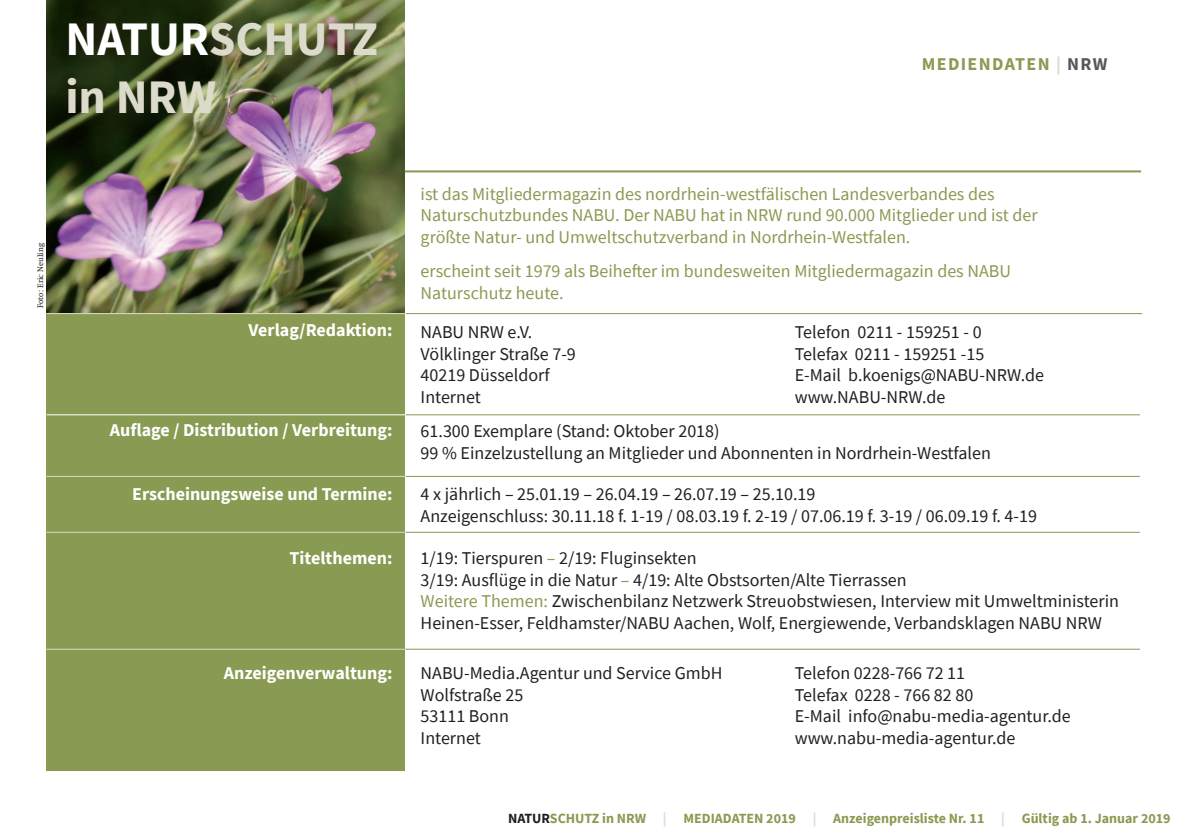
<style>
.page{position:relative;width:1191px;height:840px;background:#fff}
.page>*{position:absolute;margin:0;border:0;box-sizing:border-box;transform-origin:0 0}
.t1{font:700 48px/57.6px "Source Sans Pro";color:#dcdbcb}
.t2{font:18px/21.6px "Source Sans Pro";color:#231f20}
.t3{font:18px/21.6px "Source Sans Pro";color:#8a9a52}
.t4{font:700 18px "Source Sans Pro";color:#fff}
.t5{font:700 18px "Source Sans Pro";letter-spacing:.075em;color:#8a9a52}
.t6{font:700 14px "Source Sans Pro";color:#8a9a52}
.t7{font:8px "Swift Com";color:#231f20}
.s1{color:#fff}
.s2{color:#dcdbcb}
.s3{color:#57585a}
.s4{color:#899a52}
.s5{color:#231f20}
</style>
<div class="page">
<img style="left:46px;top:0;width:359px;height:313px">
<div style="left:46px;top:313px;width:359px;height:457px;background:#899a52"></div>
<hr style="left:405px;top:170px;width:736px;height:2px;background:#8a9a52">
<hr style="left:406px;top:313px;width:736px;height:1px;background:#8a9a52">
<hr style="left:404px;top:414px;width:736px;height:1px;background:#8a9a52">
<hr style="left:46px;top:313px;width:360px;height:1px;background:#dcdbcb">
<hr style="left:46px;top:414px;width:360px;height:1px;background:#fff">
<hr style="left:404px;top:475px;width:736px;height:1px;background:#8a9a52">
<hr style="left:46px;top:475px;width:360px;height:1px;background:#dcdbcb">
<hr style="left:404px;top:531px;width:736px;height:1px;background:#8a9a52">
<hr style="left:46px;top:531px;width:360px;height:1px;background:#dcdbcb">
<hr style="left:404px;top:648px;width:736px;height:1px;background:#8a9a52">
<hr style="left:46px;top:648px;width:360px;height:1px;background:#dcdbcb">
<h1 class="t1" style="left:65px;top:10px;width:314px"><span class="s1">NATUR</span>SCHUTZ in NRW</h1>
<p class="t5" style="left:921px;top:52px;width:187px">MEDIENDATEN <span class="s2">|</span> <span class="s3">NRW</span></p>
<p class="t7" style="left:36px;top:308px;width:67px;rotate:-90deg">Foto: Eric Neuling</p>
<p class="t4" style="left:249px;top:317px;width:145px">Verlag/Redaktion:</p>
<p class="t3" style="left:420px;top:183px;width:618px">ist das Mitgliedermagazin des nordrhein-westfälischen Landesverbandes des<br>Naturschutzbundes NABU. Der NABU hat in NRW rund 90.000 Mitglieder und ist der größte Natur- und Umweltschutzverband in Nordrhein-Westfalen.</p>
<p class="t3" style="left:420px;top:260px;width:592px">erscheint seit 1979 als Beihefter im bundesweiten Mitgliedermagazin des NABU<br>Naturschutz heute.</p>
<p class="t2" style="left:420px;top:321px;width:113px">NABU NRW e.V.</p>
<p class="t2" style="left:794px;top:321px;width:188px">Telefon 0211 - 159251 - 0</p>
<p class="t2" style="left:420px;top:342px;width:157px">Völklinger Straße 7-9</p>
<p class="t2" style="left:794px;top:342px;width:191px">Telefax 0211 - 159251 -15</p>
<p class="t2" style="left:420px;top:364px;width:131px">40219 Düsseldorf</p>
<p class="t2" style="left:794px;top:364px;width:251px">E-Mail b.koenigs@NABU-NRW.de</p>
<p class="t2" style="left:420px;top:385px;width:62px">Internet</p>
<p class="t2" style="left:794px;top:385px;width:152px">www.NABU-NRW.de</p>
<p class="t4" style="left:110px;top:417px;width:284px">Auflage / Distribution / Verbreitung:</p>
<p class="t2" style="left:420px;top:420px;width:572px">61.300 Exemplare (Stand: Oktober 2018)<br>99 % Einzelzustellung an Mitglieder und Abonnenten in Nordrhein-Westfalen</p>
<p class="t4" style="left:132px;top:482px;width:262px">Erscheinungsweise und Termine:</p>
<p class="t2" style="left:420px;top:483px;width:618px">4 x jährlich – 25.01.19 – 26.04.19 – 26.07.19 – 25.10.19<br>Anzeigenschluss: 30.11.18 f. 1-19 / 08.03.19 f. 2-19 / 07.06.19 f. 3-19 / 06.09.19 f. 4-19</p>
<p class="t4" style="left:289px;top:545px;width:104px">Titelthemen:</p>
<p class="t2" style="left:420px;top:547px;width:700px">1/19: Tierspuren <span class="s4">–</span> 2/19: Fluginsekten<br>3/19: Ausflüge in die Natur <span class="s4">–</span> 4/19: Alte Obstsorten/Alte Tierrassen<br><span class="s4">Weitere Themen:</span> Zwischenbilanz Netzwerk Streuobstwiesen, Interview mit Umweltministerin Heinen-Esser, Feldhamster/NABU Aachen, Wolf, Energiewende, Verbandsklagen NABU NRW</p>
<p class="t4" style="left:224px;top:660px;width:170px">Anzeigenverwaltung:</p>
<p class="t2" style="left:420px;top:661px;width:303px">NABU-Media.Agentur und Service GmbH</p>
<p class="t2" style="left:794px;top:661px;width:172px">Telefon 0228-766 72 11</p>
<p class="t2" style="left:420px;top:683px;width:104px">Wolfstraße 25</p>
<p class="t2" style="left:794px;top:683px;width:180px">Telefax 0228 - 766 82 80</p>
<p class="t2" style="left:420px;top:705px;width:90px">53111 Bonn</p>
<p class="t2" style="left:794px;top:705px;width:277px">E-Mail info@nabu-media-agentur.de</p>
<p class="t2" style="left:420px;top:726px;width:62px">Internet</p>
<p class="t2" style="left:794px;top:726px;width:222px">www.nabu-media-agentur.de</p>
<p class="t6" style="left:508px;top:808px;width:664px"><span class="s5">NATUR</span>SCHUTZ in NRW <span class="s2">|</span> MEDIADATEN 2019 <span class="s2">|</span> Anzeigenpreisliste Nr. 11 <span class="s2">|</span> Gültig ab 1. Januar 2019</p>
</div>
